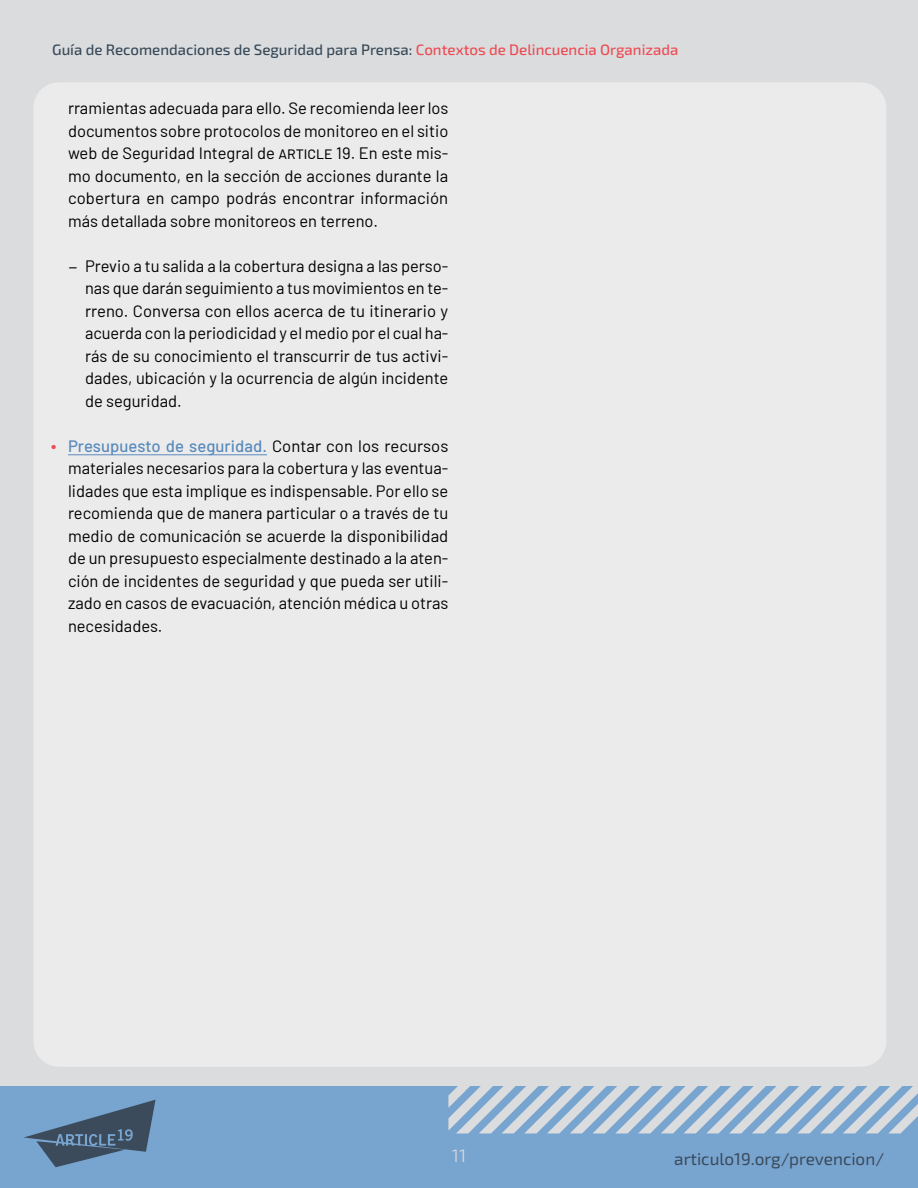
<style>
.page{position:relative;width:918px;height:1188px;background:#dbdcde}
.page>*{position:absolute;margin:0;border:0;box-sizing:border-box;transform-origin:0 0}
.t1{font:300 18px "Exo 2";color:#dddbde}
.t2{font:17.1px "Exo 2";color:#3b4b5b}
.t3{font:16.5px/22.5px "Barlow";color:#000;text-align:justify}
.t4{font:500 15px "Exo 2";color:#384a59}
.s1{color:#eb4d54}
.s2{font-family:"Exo 2"}
.s3{font-weight:700;color:#eb4d54}
.s4{font-weight:500;color:#598abd}
</style>
<div class="page">
<div style="left:33px;top:82px;width:853px;height:985px;background:#ebebeb;border-radius:26px"></div>
<div style="left:0;top:1087px;width:918px;height:101px;background:#78a4d0"></div>
<svg style="left:448px;top:1086px;width:470px;height:47px"></svg>
<svg style="left:24px;top:1100px;width:132px;height:67px"></svg>
<hr style="left:68px;top:454px;width:199px;height:1px;background:#598abd">
<p class="t4" style="left:52px;top:39px;width:628px">Guía de Recomendaciones de Seguridad para Prensa: <span class="s1">Contextos de Delincuencia Organizada</span></p>
<p class="t3" style="left:68px;top:96px;width:382px">rramientas adecuada para ello. Se recomienda leer los documentos sobre protocolos de monitoreo en el sitio web de Seguridad Integral de ARTICLE 19. En este mis&shy;mo documento, en la sección de acciones durante la cobertura en campo podrás encontrar información más detallada sobre monitoreos en terreno.</p>
<p class="t3" style="left:85px;top:253px;width:365px;text-indent:-17px"><span class="s2">–</span> Previo a tu salida a la cobertura designa a las perso&shy;nas que darán seguimiento a tus movimientos en te&shy;rreno. Conversa con ellos acerca de tu itinerario y acuerda con la periodicidad y el medio por el cual ha&shy;rás de su conocimiento el transcurrir de tus activi&shy;dades, ubicación y la ocurrencia de algún incidente de seguridad.</p>
<p class="t3" style="left:68px;top:433px;width:382px;text-indent:-17px"><span class="s3">∙</span> <span class="s4">Presupuesto de seguridad.</span> Contar con los recursos materiales necesarios para la cobertura y las eventua&shy;lidades que esta implique es indispensable. Por ello se recomienda que de manera particular o a través de tu medio de comunicación se acuerde la disponibilidad de un presupuesto especialmente destinado a la aten&shy;ción de incidentes de seguridad y que pueda ser utili&shy;zado en casos de evacuación, atención médica u otras necesidades.</p>
<p class="t1" style="left:452px;top:1143px;width:16px">11</p>
<p class="t2" style="left:674px;top:1147px;width:211px">articulo19.org/prevencion/</p>
</div>
